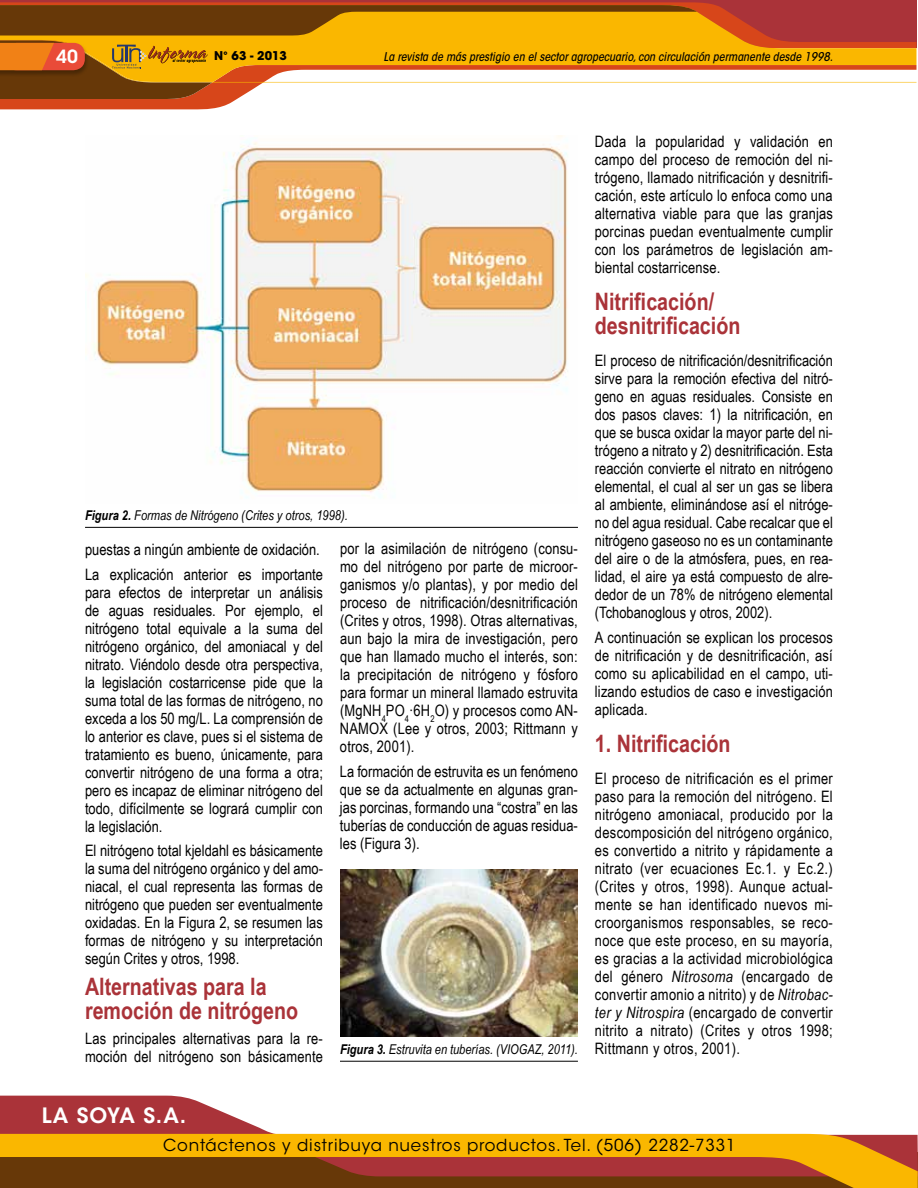
<style>
.page{position:relative;width:918px;height:1188px;background:#fff}
.page>*{position:absolute;margin:0;border:0;box-sizing:border-box;transform-origin:0 0}
.t1{font:700 24px/24px "Arial Narrow";color:#aa3339}
.t2{font:600 21px "ITC Avant Garde Std";letter-spacing:.02em;color:#fff}
.t3{font:600 18.15px "ITC Avant Garde Std";color:#fff}
.t4{font:16.5px "ITC Avant Garde Std";letter-spacing:.05em;color:#000}
.t5{font:15.75px/18px "Arial Narrow";letter-spacing:.005em;color:#000;text-align:justify}
.t6{font:italic 13.5px "Arial Narrow";color:#000}
.t7{font:italic 500 condensed 12px "ITC Avant Garde Std";color:#000}
.t8{font:700 12px "ITC Avant Garde Std";color:#000}
.s1{font-weight:700}
.s2{font-style:italic}
</style>
<div class="page">
<img style="left:85px;top:135px;width:483px;height:363px">
<img style="left:340px;top:869px;width:238px;height:168px">
<svg style="left:0;top:1096px;width:811px;height:38px"></svg>
<svg style="left:0;top:1134px;width:918px;height:54px;background:#b8710f"></svg>
<div style="left:0;top:0;width:916px;height:48px;background:#aa3339"></div>
<svg style="left:0;top:2px;width:916px;height:107px"></svg>
<hr style="left:85px;top:527px;width:493px;height:1px;background:#000">
<hr style="left:340px;top:1061px;width:238px;height:1px;background:#000">
<p class="t3" style="left:56px;top:45px;width:23px">40</p>
<p class="t8" style="left:214px;top:47px;width:74px">N° 63 - 2013</p>
<p class="t7" style="left:384px;top:50px;width:451px">La revista de más prestigio en el sector agropecuario, con circulación permanente desde 1998.</p>
<p class="t6" style="left:85px;top:506px;width:264px"><span class="s1">Figura 2.</span> Formas de Nitrógeno (Crites y otros, 1998).</p>
<p class="t5" style="left:85px;top:536px;width:239px;line-height:24.8px">puestas a ningún ambiente de oxidación.<br>La explicación anterior es importante</p>
<p class="t5" style="left:85px;top:583px;width:239px">para efectos de interpretar un análisis de aguas residuales. Por ejemplo, el nitrógeno total equivale a la suma del nitrógeno orgánico, del amoniacal y del nitrato. Viéndolo desde otra perspectiva, la legislación costarricense pide que la suma total de las formas de nitrógeno, no exceda a los 50 mg/L. La comprensión de lo anterior es clave, pues si el sistema de tratamiento es bueno, únicamente, para convertir nitrógeno de una forma a otra; pero es incapaz de eliminar nitrógeno del todo, difícilmente se logrará cumplir con la legislación.</p>
<p class="t5" style="left:85px;top:841px;width:239px">El nitrógeno total kjeldahl es básicamente la suma del nitrógeno orgánico y del amo&shy;niacal, el cual representa las formas de nitrógeno que pueden ser eventualmente oxidadas. En la Figura 2, se resumen las formas de nitrógeno y su interpretación según Crites y otros, 1998.</p>
<h1 class="t1" style="left:85px;top:974px;width:215px">Alternativas para la remoción de nitrógeno</h1>
<p class="t5" style="left:85px;top:1029px;width:239px">Las principales alternativas para la re&shy;moción del nitrógeno son básicamente</p>
<h2 class="t2" style="left:42px;top:1102px;width:146px">LA SOYA S.A.</h2>
<p class="t5" style="left:340px;top:539px;width:239px">por la asimilación de nitrógeno (consu&shy;mo del nitrógeno por parte de microor&shy;ganismos y/o plantas), y por medio del proceso de nitrificación/desnitrificación (Crites y otros, 1998). Otras alternativas, aun bajo la mira de investigación, pero que han llamado mucho el interés, son: la precipitación de nitrógeno y fósforo para formar un mineral llamado estruvita (MgNH<sub>4</sub>PO<sub>4</sub>·6H<sub>2</sub>O) y procesos como AN-NAMOX (Lee y otros, 2003; Rittmann y otros, 2001).</p>
<p class="t5" style="left:340px;top:762px;width:239px">La formación de estruvita es un fenómeno que se da actualmente en algunas gran&shy;jas porcinas, formando una “costra” en las tuberías de conducción de aguas residua&shy;les (Figura 3).</p>
<p class="t6" style="left:340px;top:1040px;width:239px"><span class="s1">Figura 3.</span> Estruvita en tuberías. (VIOGAZ, 2011).</p>
<p class="t5" style="left:595px;top:132px;width:239px">Dada la popularidad y validación en campo del proceso de remoción del ni&shy;trógeno, llamado nitrificación y desnitrifi&shy;cación, este artículo lo enfoca como una alternativa viable para que las granjas porcinas puedan eventualmente cumplir con los parámetros de legislación am&shy;biental costarricense.</p>
<h1 class="t1" style="left:595px;top:289px;width:147px">Nitrificación/ desnitrificación</h1>
<p class="t5" style="left:595px;top:351px;width:239px">El proceso de nitrificación/desnitrificación sirve para la remoción efectiva del nitró&shy;geno en aguas residuales. Consiste en dos pasos claves: 1) la nitrificación, en que se busca oxidar la mayor parte del ni&shy;trógeno a nitrato y 2) desnitrificación. Esta reacción convierte el nitrato en nitrógeno elemental, el cual al ser un gas se libera al ambiente, eliminándose así el nitróge&shy;no del agua residual. Cabe recalcar que el nitrógeno gaseoso no es un contaminante del aire o de la atmósfera, pues, en rea&shy;lidad, el aire ya está compuesto de alre&shy;dedor de un 78% de nitrógeno elemental (Tchobanoglous y otros, 2002).</p>
<p class="t5" style="left:595px;top:628px;width:239px">A continuación se explican los procesos de nitrificación y de desnitrificación, así como su aplicabilidad en el campo, uti&shy;lizando estudios de caso e investigación aplicada.</p>
<h1 class="t1" style="left:595px;top:731px;width:137px">1. Nitrificación</h1>
<p class="t5" style="left:595px;top:769px;width:239px">El proceso de nitrificación es el primer paso para la remoción del nitrógeno. El nitrógeno amoniacal, producido por la descomposición del nitrógeno orgánico, es convertido a nitrito y rápidamente a nitrato (ver ecuaciones Ec.1. y Ec.2.) (Crites y otros, 1998). Aunque actual&shy;mente se han identificado nuevos mi&shy;croorganismos responsables, se reco&shy;noce que este proceso, en su mayoría, es gracias a la actividad microbiológica del género <span class="s2">Nitrosoma</span> (encargado de convertir amonio a nitrito) y de <span class="s2">Nitrobac&shy;ter y Nitrospira</span> (encargado de convertir nitrito a nitrato) (Crites y otros 1998; Rittmann y otros, 2001).</p>
<p class="t4" style="left:163px;top:1135px;width:574px">Contáctenos y distribuya nuestros productos. Tel. (506) 2282-7331</p>
</div>
